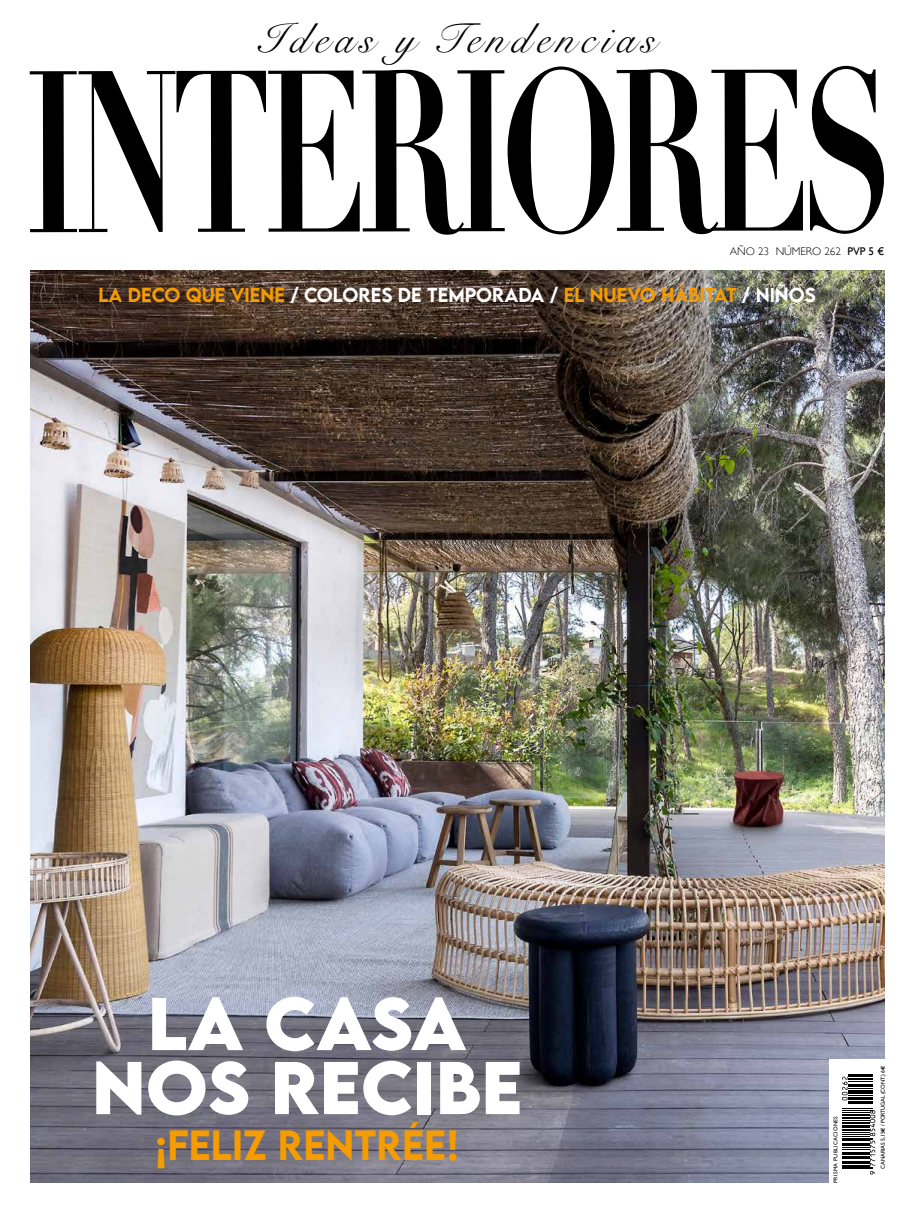
<style>
.page{position:relative;width:915px;height:1212px;background:#fff}
.page>*{position:absolute;margin:0;border:0;box-sizing:border-box;transform-origin:0 0}
.t1{font:700 66.3px/64.1px "LEMONMILK";color:#fff;text-align:center}
.t2{font:41.7px "Snell Roundhand";letter-spacing:.15em;color:#000}
.t3{font:500 37.5px "LEMONMILK";color:#f59c00}
.t4{font:500 18px "LEMONMILK";color:#f59c00}
.t5{font:500 18px "LEMONMILK";color:#fff}
.t6{font:300 11.1px "Gill Sans";letter-spacing:-.01em;color:#000}
.t7{font:5.7px "Gill Sans";letter-spacing:-.03em;color:#000}
.t8{font:5.55px "Gill Sans";letter-spacing:.05em;color:#000}
.s1{font-weight:400}
.s2{color:#fff}
.s3{font-family:"Euro Sans";font-weight:700}
</style>
<div class="page">
<img style="left:30px;top:270px;width:853px;height:912px">
<svg style="left:30px;top:66px;width:853px;height:169px"></svg>
<div style="left:828px;top:1059px;width:60px;height:130px;background:#fff"></div>
<svg style="left:842px;top:1110px;width:33px;height:64px"></svg>
<hr style="left:842px;top:1110px;width:30px;height:1px;background:#000">
<hr style="left:842px;top:1108px;width:30px;height:1px;background:#000">
<svg style="left:842px;top:1074px;width:30px;height:30px"></svg>
<h2 class="t2" style="left:258px;top:5px;width:398px">Ideas y Tendencias</h2>
<p class="t6" style="left:729px;top:243px;width:156px">AÑO 23 NÚMERO 262 <span class="s1">PVP 5 €</span></p>
<p class="t4" style="left:98px;top:283px;width:220px">LA DECO QUE VIENE <span class="s2">/ COLO</span></p>
<p class="t5" style="left:358px;top:283px;width:160px">RES DE TEMPORADA</p>
<p class="t4" style="left:549px;top:283px;width:267px"><span class="s2">/</span> EL NUEVO HÁBITAT <span class="s2">/ NIÑOS</span></p>
<h1 class="t1" style="left:92px;top:992px;width:432px">LA CASA<br>NOS RECIBE</h1>
<h3 class="t3" style="left:155px;top:1120px;width:305px">¡FELIZ RENTRÉE!</h3>
<p class="t8" style="left:832px;top:1183px;width:68px;rotate:-90deg">PRISMA PUBLICACIONES</p>
<p class="t7" style="left:879px;top:1168px;width:104px;rotate:-90deg">CANARIAS 5,15<span class="s3">€</span> / PORTUGAL (CONT.) 6<span class="s3">€</span></p>
</div>
